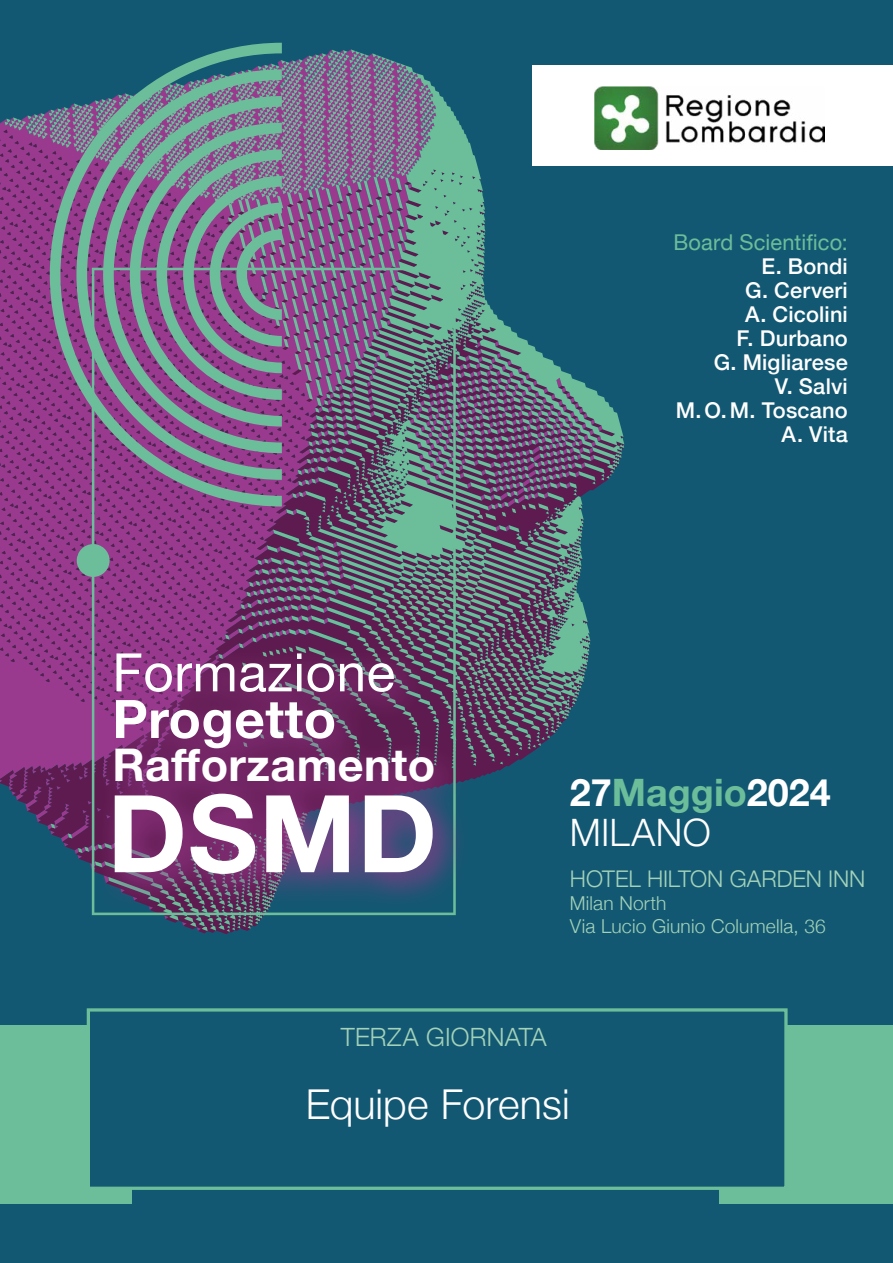
<style>
.page{position:relative;width:893px;height:1263px;background:#135872}
.page>*{position:absolute;margin:0;border:0;box-sizing:border-box;transform-origin:0 0}
.t1{font:700 107.4px "Helvetica Neue";color:#fff}
.t2{font:53.1px "Helvetica Neue";letter-spacing:.01em;color:#fff}
.t3{font:700 53.1px "Helvetica Neue";letter-spacing:.01em;color:#fff}
.t4{font:700 45px "Helvetica Neue";letter-spacing:.01em;color:#fff}
.t5{font:300 41.1px "Helvetica Neue";color:#fff}
.t6{font:700 37.8px/39.9px "Helvetica Neue";color:#fff}
.t7{font:300 25.2px "Helvetica Neue";letter-spacing:.01em;color:#a2d2b9}
.t8{font:300 22.95px "Helvetica Neue";letter-spacing:-.005em;color:#a2d2b9}
.t9{font:500 21.75px/24px "Helvetica Neue";letter-spacing:.01em;color:#fff;text-align:right}
.t10{font:21.75px "Helvetica Neue";letter-spacing:.005em;color:#6cbe9a}
.t11{font:300 19.2px/23px "Helvetica Neue";letter-spacing:.01em;color:#a2d2b9}
.s1{color:#6cbe9a}
.s2{font-weight:300}
</style>
<div class="page">
<div style="left:0;top:1025px;width:132px;height:178px;background:#6cbe9a"></div>
<svg style="left:5px;top:49px;width:619px;height:883px"></svg>
<svg style="left:50px;top:43px;width:232px;height:463px;background:#70738c"></svg>
<div style="left:77px;top:544px;width:33px;height:33px;background:#6cbe9a;border-radius:50%"></div>
<svg style="left:92px;top:268px;width:364px;height:647px;background:#776082"></svg>
<svg style="left:96px;top:635px;width:372px;height:274px;background:#67366c"></svg>
<div style="left:720px;top:1025px;width:173px;height:178px;background:#6cbe9a"></div>
<div style="left:88px;top:1010px;width:698px;height:178px;background:#135872"></div>
<div style="left:87px;top:1008px;width:701px;height:182px;border:3px solid #6cbe9a"></div>
<div style="left:533px;top:65px;width:360px;height:101px;background:#fff"></div>
<img style="left:595px;top:86px;width:229px;height:63px">
<p class="t10" style="left:673px;top:227px;width:176px">Board Scientifico:</p>
<p class="t9" style="left:676px;top:253px;width:173px">E. Bondi<br>G. Cerveri<br>A. Cicolini<br>F. Durbano<br>G. Migliarese<br>V. Salvi<br>M.O.M. Toscano<br>A. Vita</p>
<h2 class="t2" style="left:112px;top:634px;width:284px">Formazione</h2>
<h2 class="t3" style="left:112px;top:677px;width:225px">Progetto</h2>
<h3 class="t4" style="left:112px;top:730px;width:324px">Rafforzamento</h3>
<h1 class="t1" style="left:107px;top:750px;width:331px">DSMD</h1>
<h3 class="t6" style="left:570px;top:774px;width:262px">27<span class="s1">Maggio</span>2024<br><span class="s2">MILANO</span></h3>
<p class="t8" style="left:570px;top:860px;width:297px">HOTEL HILTON GARDEN INN</p>
<p class="t11" style="left:570px;top:890px;width:257px">Milan North<br>Via Lucio Giunio Columella, 36</p>
<p class="t7" style="left:341px;top:1016px;width:207px">TERZA GIORNATA</p>
<h3 class="t5" style="left:306px;top:1071px;width:265px">Equipe Forensi</h3>
</div>
